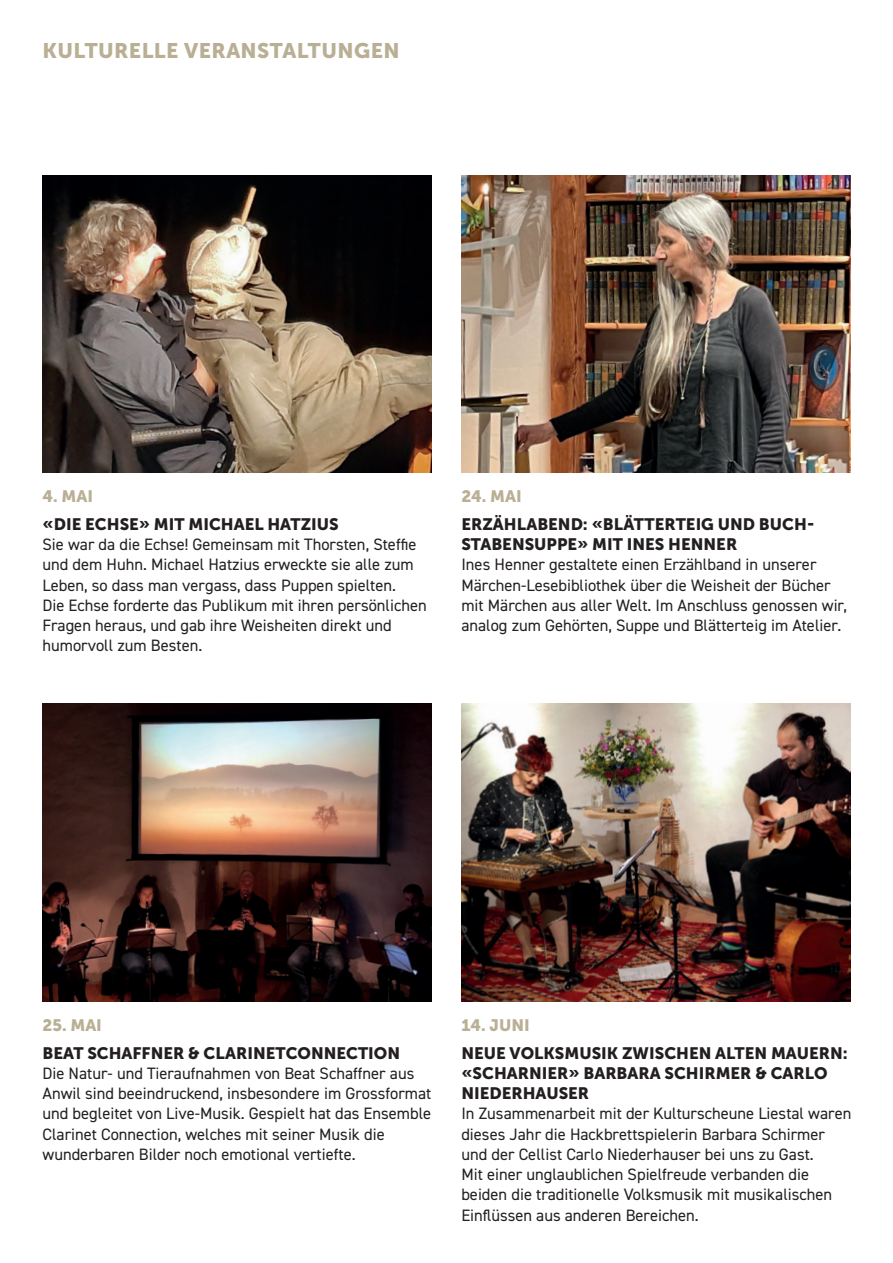
<style>
.page{position:relative;width:893px;height:1263px;background:#fff}
.page>*{position:absolute;margin:0;border:0;box-sizing:border-box;transform-origin:0 0}
.t1{font:21px "Museo Sans 900";letter-spacing:.02em;color:#b9af95}
.t2{font:16.5px/20.2px "DIN2014";color:#231f20}
.t3{font:16.5px/20.2px "Museo Sans 900";color:#231f20}
.t4{font:16.5px "Museo Sans 900";color:#b9af95}
</style>
<div class="page">
<img style="left:43px;top:175px;width:389px;height:298px">
<img style="left:461px;top:175px;width:389px;height:298px">
<img style="left:43px;top:704px;width:389px;height:297px">
<img style="left:461px;top:704px;width:389px;height:297px">
<p class="t1" style="left:43px;top:39px;width:359px">KULTURELLE VERANSTALTUNGEN</p>
<p class="t4" style="left:43px;top:487px;width:52px">4. MAI</p>
<p class="t3" style="left:43px;top:514px;width:298px">«DIE ECHSE» MIT MICHAEL HATZIUS</p>
<p class="t2" style="left:43px;top:534px;width:386px">Sie war da die Echse! Gemeinsam mit Thorsten, Steffie und dem Huhn. Michael Hatzius erweckte sie alle zum Leben, so dass man vergass, dass Puppen spielten.<br>Die Echse forderte das Publikum mit ihren persönlichen Fragen heraus, und gab ihre Weisheiten direkt und humorvoll zum Besten.</p>
<p class="t4" style="left:461px;top:487px;width:62px">24. MAI</p>
<p class="t3" style="left:461px;top:514px;width:355px">ERZÄHLABEND: «BLÄTTERTEIG UND BUCH-<br>STABENSUPPE» MIT INES HENNER</p>
<p class="t2" style="left:461px;top:554px;width:387px">Ines Henner gestaltete einen Erzählband in unserer Märchen-Lesebibliothek über die Weisheit der Bücher mit Märchen aus aller Welt. Im Anschluss genossen wir, analog zum Gehörten, Suppe und Blätterteig im Atelier.</p>
<p class="t4" style="left:43px;top:1016px;width:61px">25. MAI</p>
<p class="t3" style="left:43px;top:1043px;width:359px">BEAT SCHAFFNER &amp; CLARINETCONNECTION</p>
<p class="t2" style="left:43px;top:1063px;width:390px">Die Natur- und Tieraufnahmen von Beat Schaffner aus Anwil sind beeindruckend, insbesondere im Grossformat und begleitet von Live-Musik. Gespielt hat das Ensemble Clarinet Connection, welches mit seiner Musik die wunderbaren Bilder noch emotional vertiefte.</p>
<p class="t4" style="left:461px;top:1016px;width:70px">14. JUNI</p>
<p class="t3" style="left:461px;top:1043px;width:388px">NEUE VOLKSMUSIK ZWISCHEN ALTEN MAUERN: «SCHARNIER» BARBARA SCHIRMER &amp; CARLO<br>NIEDERHAUSER</p>
<p class="t2" style="left:461px;top:1103px;width:392px">In Zusammenarbeit mit der Kulturscheune Liestal waren dieses Jahr die Hackbrettspielerin Barbara Schirmer und der Cellist Carlo Niederhauser bei uns zu Gast.<br>Mit einer unglaublichen Spielfreude verbanden die beiden die traditionelle Volksmusik mit musikalischen Einflüssen aus anderen Bereichen.</p>
</div>
